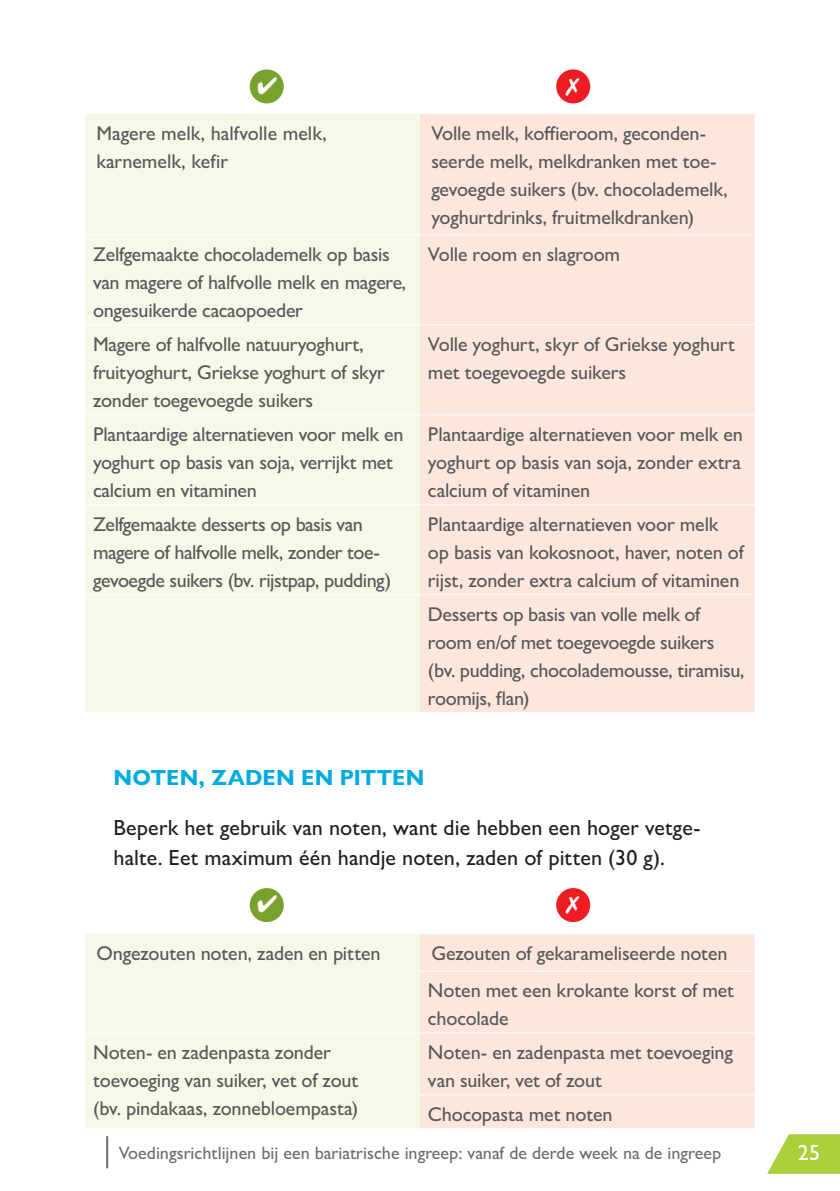
<style>
.page{position:relative;width:840px;height:1191px;background:#fff}
.page>*{position:absolute;margin:0;border:0;box-sizing:border-box;transform-origin:0 0}
.t1{font:500 22px/30px "Gill Sans Nova";letter-spacing:.005em;color:#231f20}
.t2{font:700 22px "Gill Sans Nova";letter-spacing:.01em;color:#00abe1}
.t3{font:500 22px "Gill Sans Nova";color:#fff}
.t4{font:500 20px/28px "Gill Sans Nova";letter-spacing:-.01em;color:#57585a}
.t5{font:500 18px "Gill Sans Nova";color:#6c6d70}
</style>
<div class="page">
<hr style="left:106px;top:1136px;width:2px;height:32px;background:#6c6d70">
<svg style="left:767px;top:1134px;width:72px;height:39px"></svg>
<div style="left:85px;top:114px;width:335px;height:598px;background:#f4f9e8"></div>
<div style="left:420px;top:114px;width:334px;height:598px;background:#fde7dc"></div>
<hr style="left:85px;top:234px;width:335px;height:1px;background:#fff">
<hr style="left:420px;top:234px;width:334px;height:1px;background:#fff">
<hr style="left:85px;top:324px;width:335px;height:1px;background:#fff">
<hr style="left:420px;top:324px;width:334px;height:1px;background:#fff">
<hr style="left:85px;top:414px;width:335px;height:1px;background:#fff">
<hr style="left:420px;top:414px;width:334px;height:1px;background:#fff">
<hr style="left:85px;top:504px;width:335px;height:1px;background:#fff">
<hr style="left:420px;top:504px;width:334px;height:1px;background:#fff">
<hr style="left:85px;top:594px;width:335px;height:1px;background:#fff">
<hr style="left:420px;top:594px;width:334px;height:1px;background:#fff">
<div style="left:85px;top:934px;width:335px;height:194px;background:#f4f9e8"></div>
<div style="left:420px;top:934px;width:334px;height:194px;background:#fde7dc"></div>
<hr style="left:420px;top:970px;width:334px;height:1px;background:#fff">
<hr style="left:85px;top:1032px;width:335px;height:1px;background:#fff">
<hr style="left:420px;top:1032px;width:334px;height:1px;background:#fff">
<hr style="left:420px;top:1094px;width:334px;height:1px;background:#fff">
<div style="left:249px;top:69px;width:34px;height:34px;background:#78a22d;border-radius:50%"></div>
<div style="left:556px;top:69px;width:34px;height:34px;background:#ee1d23;border-radius:50%"></div>
<div style="left:249px;top:888px;width:34px;height:34px;background:#78a22d;border-radius:50%"></div>
<div style="left:556px;top:888px;width:34px;height:34px;background:#ee1d23;border-radius:50%"></div>
<p class="t4" style="left:96px;top:118px;width:232px">Magere melk, halfvolle melk, karnemelk, kefir</p>
<p class="t4" style="left:431px;top:118px;width:298px">Volle melk, koffieroom, geconden&shy;seerde melk, melkdranken met toe&shy;gevoegde suikers (bv. chocolademelk, yoghurtdrinks, fruitmelkdranken)</p>
<p class="t4" style="left:93px;top:240px;width:314px">Zelfgemaakte chocolademelk op basis van magere of halfvolle melk en magere, ongesuikerde cacaopoeder</p>
<p class="t4" style="left:428px;top:240px;width:193px">Volle room en slagroom</p>
<p class="t4" style="left:93px;top:330px;width:293px">Magere of halfvolle natuuryoghurt, fruityoghurt, Griekse yoghurt of skyr zonder toegevoegde suikers</p>
<p class="t4" style="left:428px;top:330px;width:308px">Volle yoghurt, skyr of Griekse yoghurt met toegevoegde suikers</p>
<p class="t4" style="left:93px;top:420px;width:312px">Plantaardige alternatieven voor melk en yoghurt op basis van soja, verrijkt met calcium en vitaminen</p>
<p class="t4" style="left:428px;top:420px;width:316px;text-align:justify">Plantaardige alternatieven voor melk en yoghurt op basis van soja, zonder extra calcium of vitaminen</p>
<p class="t4" style="left:93px;top:510px;width:299px">Zelfgemaakte desserts op basis van magere of halfvolle melk, zonder toe&shy;gevoegde suikers (bv. rijstpap, pudding)</p>
<p class="t4" style="left:428px;top:510px;width:317px">Plantaardige alternatieven voor melk op basis van kokosnoot, haver, noten of rijst, zonder extra calcium of vitaminen</p>
<p class="t4" style="left:428px;top:599px;width:318px">Desserts op basis van volle melk of room en/of met toegevoegde suikers (bv. pudding, chocolademousse, tiramisu, roomijs, flan)</p>
<p class="t2" style="left:113px;top:764px;width:312px">NOTEN, ZADEN EN PITTEN</p>
<p class="t1" style="left:113px;top:812px;width:588px">Beperk het gebruik van noten, want die hebben een hoger vetge&shy;halte. Eet maximum één handje noten, zaden of pitten (30 g).</p>
<p class="t4" style="left:96px;top:938px;width:285px">Ongezouten noten, zaden en pitten</p>
<p class="t4" style="left:428px;top:934px;width:307px;line-height:37.2px">Gezouten of gekarameliseerde noten<br>Noten met een krokante korst of met</p>
<p class="t4" style="left:428px;top:1004px;width:82px">chocolade</p>
<p class="t4" style="left:93px;top:1038px;width:267px">Noten- en zadenpasta zonder toevoeging van suiker, vet of zout (bv. pindakaas, zonnebloempasta)</p>
<p class="t4" style="left:428px;top:1038px;width:306px">Noten- en zadenpasta met toevoeging van suiker, vet of zout</p>
<p class="t4" style="left:428px;top:1099px;width:186px">Chocopasta met noten</p>
<p class="t5" style="left:119px;top:1141px;width:603px">Voedingsrichtlijnen bij een bariatrische ingreep: vanaf de derde week na de ingreep</p>
<p class="t3" style="left:797px;top:1138px;width:23px">25</p>
</div>
